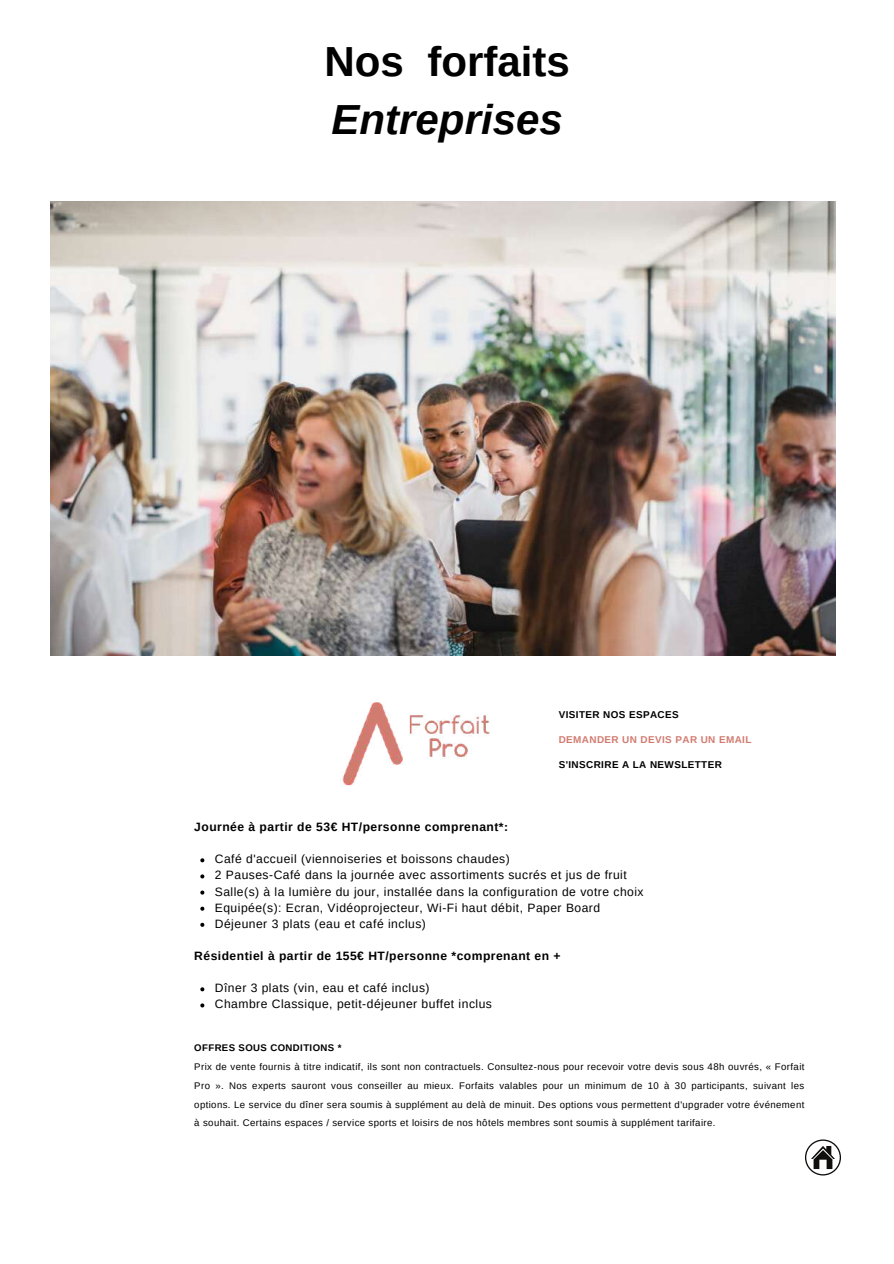
<style>
.page{position:relative;width:894px;height:1264px;background:#fff}
.page>*{position:absolute;margin:0;border:0;box-sizing:border-box;transform-origin:0 0}
.t1{font:700 42px "Arimo";color:#000}
.t2{font:italic 700 42px "Arimo";color:#000}
.t3{font:12.15px/16px "Arimo";letter-spacing:.04em;color:#000}
.t4{font:700 12.15px "Arimo";letter-spacing:.04em;color:#000}
.t5{font:700 9.9px "Arimo";letter-spacing:.04em;color:#000}
.t6{font:700 9.9px "Arimo";letter-spacing:.04em;color:#d27b70}
.t7{font:9.6px/18.8px "Arimo";letter-spacing:.04em;color:#000;text-align:justify}
.t8{font:700 9.6px "Arimo";letter-spacing:.04em;color:#000}
</style>
<div class="page">
<img style="left:50px;top:201px;width:785px;height:454px">
<svg style="left:200px;top:858px;width:4px;height:4px"></svg>
<svg style="left:200px;top:874px;width:4px;height:4px"></svg>
<svg style="left:200px;top:890px;width:4px;height:4px"></svg>
<svg style="left:200px;top:906px;width:4px;height:4px"></svg>
<svg style="left:200px;top:922px;width:4px;height:4px"></svg>
<svg style="left:200px;top:987px;width:4px;height:4px"></svg>
<svg style="left:200px;top:1003px;width:4px;height:4px"></svg>
<img style="left:341px;top:702px;width:149px;height:83px">
<svg style="left:805px;top:1139px;width:35px;height:36px"></svg>
<h1 class="t1" style="left:324px;top:38px;width:247px">Nos forfaits</h1>
<h1 class="t2" style="left:331px;top:96px;width:233px">Entreprises</h1>
<p class="t4" style="left:194px;top:820px;width:315px">Journée à partir de 53€ HT/personne comprenant*:</p>
<p class="t5" style="left:558px;top:709px;width:121px">VISITER NOS ESPACES</p>
<p class="t6" style="left:558px;top:734px;width:194px">DEMANDER UN DEVIS PAR UN EMAIL</p>
<p class="t5" style="left:558px;top:759px;width:165px">S'INSCRIRE A LA NEWSLETTER</p>
<p class="t3" style="left:215px;top:851px;width:430px">Café d'accueil (viennoiseries et boissons chaudes)<br>2 Pauses-Café dans la journée avec assortiments sucrés et jus de fruit Salle(s) à la lumière du jour, installée dans la configuration de votre choix Equipée(s): Ecran, Vidéoprojecteur, Wi-Fi haut débit, Paper Board Déjeuner 3 plats (eau et café inclus)</p>
<p class="t4" style="left:194px;top:949px;width:367px">Résidentiel à partir de 155€ HT/personne *comprenant en +</p>
<p class="t3" style="left:215px;top:980px;width:278px">Dîner 3 plats (vin, eau et café inclus)<br>Chambre Classique, petit-déjeuner buffet inclus</p>
<p class="t8" style="left:194px;top:1042px;width:149px">OFFRES SOUS CONDITIONS *</p>
<p class="t7" style="left:194px;top:1057px;width:611px">Prix de vente fournis à titre indicatif, ils sont non contractuels. Consultez-nous pour recevoir votre devis sous 48h ouvrés, « Forfait Pro ». Nos experts sauront vous conseiller au mieux. Forfaits valables pour un minimum de 10 à 30 participants, suivant les options. Le service du dîner sera soumis à supplément au delà de minuit. Des options vous permettent d'upgrader votre événement à souhait. Certains espaces / service sports et loisirs de nos hôtels membres sont soumis à supplément tarifaire.</p>
</div>
